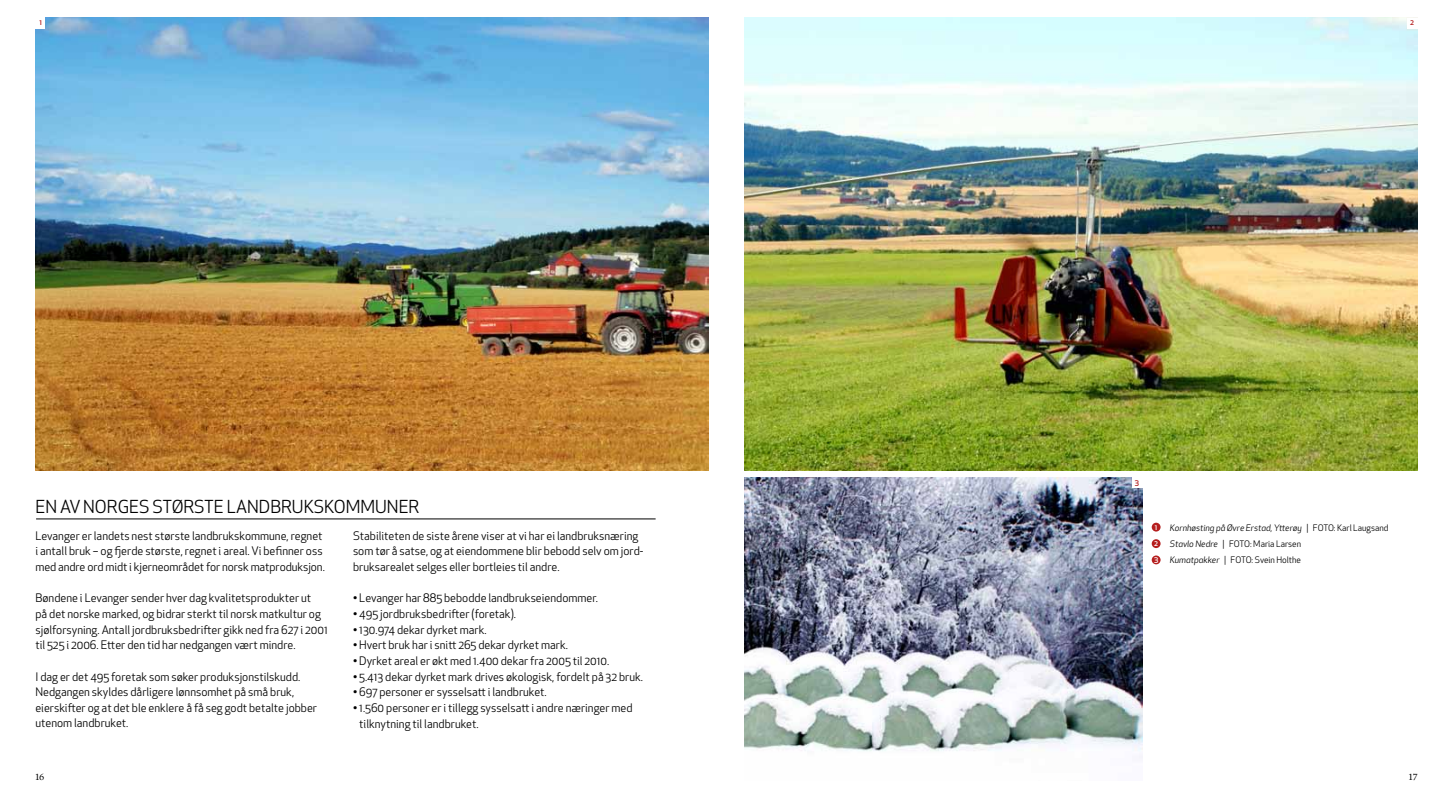
<style>
.page{position:relative;width:1453px;height:798px;background:#fff}
.page>*{position:absolute;margin:0;border:0;box-sizing:border-box;transform-origin:0 0}
.t1{font:17.5px "Apex New";color:#000}
.t2{font:11.5px/15.6px "Apex New";color:#000}
.t3{font:10px "Mercury Text G1";color:#000}
.t4{font:italic 8.75px "Apex New";color:#000}
.t5{font:8.75px "Apex New";color:#000}
.t6{font:500 7.5px/16.1px "Apex New";color:#fff}
.t7{font:500 7.5px "Apex New";color:#b51f1f}
.s1{font-style:normal}
</style>
<div class="page">
<img style="left:35px;top:18px;width:674px;height:452px">
<hr style="left:36px;top:518px;width:620px;height:1px;background:#000">
<img style="left:744px;top:477px;width:398px;height:281px">
<img style="left:744px;top:18px;width:673px;height:452px">
<div style="left:1152px;top:522px;width:8px;height:9px;background:#b51f1f;border-radius:50%"></div>
<div style="left:1152px;top:539px;width:8px;height:9px;background:#b51f1f;border-radius:50%"></div>
<div style="left:1152px;top:555px;width:8px;height:9px;background:#b51f1f;border-radius:50%"></div>
<div style="left:35px;top:17px;width:10px;height:11px;background:#fff"></div>
<div style="left:1407px;top:18px;width:10px;height:10px;background:#fff"></div>
<div style="left:1132px;top:477px;width:10px;height:11px;background:#fff"></div>
<p class="t7" style="left:39px;top:17px;width:4px">1</p>
<p class="t7" style="left:1410px;top:17px;width:5px">2</p>
<h1 class="t1" style="left:35px;top:495px;width:386px">En av Norges størstelandbrukskommuner</h1>
<p class="t2" style="left:35px;top:527px;width:291px">Levanger er landets nest største landbrukskommune, regnet i antall bruk – og fjerde største, regnet i areal. Vi befinner oss med andre ord midt i kjerneområdet for norsk matproduksjon.</p>
<p class="t2" style="left:35px;top:590px;width:294px">Bøndene i Levanger sender hver dag kvalitetsprodukter ut<br>på det norske marked, og bidrar sterkt til norsk matkultur og sjølforsyning. Antall jordbruksbedrifter gikk ned fra 627 i 2001 til 525 i 2006. Etter den tid har nedgangen vært mindre.</p>
<p class="t2" style="left:35px;top:668px;width:283px">I dag er det 495 foretak som søker produksjonstilskudd.<br>Nedgangen skyldes dårligere lønnsomhet på små bruk, eierskifter og at det ble enklere å få seg godt betalte jobber utenom landbruket.</p>
<p class="t2" style="left:353px;top:527px;width:292px">Stabiliteten de siste årene viser at vi har ei landbruksnæring som tør å satse, og at eiendommene blir bebodd selv om jord&shy;bruksarealet selges eller bortleies til andre.</p>
<p class="t2" style="left:353px;top:590px;width:247px">• Levanger har 885 bebodde landbrukseiendommer.</p>
<p class="t2" style="left:353px;top:605px;width:165px">• 495 jordbruksbedrifter (foretak).</p>
<p class="t2" style="left:353px;top:621px;width:135px">• 130.974 dekar dyrket mark.</p>
<p class="t2" style="left:353px;top:637px;width:216px">• Hvert bruk har i snitt 265 dekar dyrket mark.</p>
<p class="t2" style="left:353px;top:652px;width:258px">• Dyrket areal er økt med 1.400 dekar fra 2005 til 2010.</p>
<p class="t2" style="left:353px;top:668px;width:292px">• 5.413 dekar dyrket mark drives økologisk, fordelt på 32 bruk.</p>
<p class="t2" style="left:353px;top:684px;width:195px">• 697 personer er sysselsatt i landbruket.</p>
<p class="t2" style="left:359px;top:699px;width:275px;text-indent:-6px">• 1.560 personer er i tillegg sysselsatt i andre næringer med tilknytning til landbruket.</p>
<p class="t7" style="left:1135px;top:477px;width:6px">3</p>
<p class="t6" style="left:1154px;top:518px;width:6px">1<br>2<br>3</p>
<p class="t4" style="left:1170px;top:522px;width:154px">Kornhøsting på Øvre Erstad, Ytterøy <span class="s1">| FOTO</span></p>
<p class="t5" style="left:1334px;top:522px;width:56px">: Karl Laugsand</p>
<p class="t4" style="left:1170px;top:538px;width:71px">Stavlo Nedre <span class="s1">| FOTO</span></p>
<p class="t5" style="left:1250px;top:538px;width:52px">: Maria Larsen</p>
<p class="t4" style="left:1170px;top:554px;width:72px">Kumatpakker <span class="s1">| FOTO</span></p>
<p class="t5" style="left:1251px;top:554px;width:51px">: Svein Holthe</p>
<p class="t3" style="left:35px;top:769px;width:11px">16</p>
<p class="t3" style="left:1409px;top:769px;width:10px">17</p>
</div>
